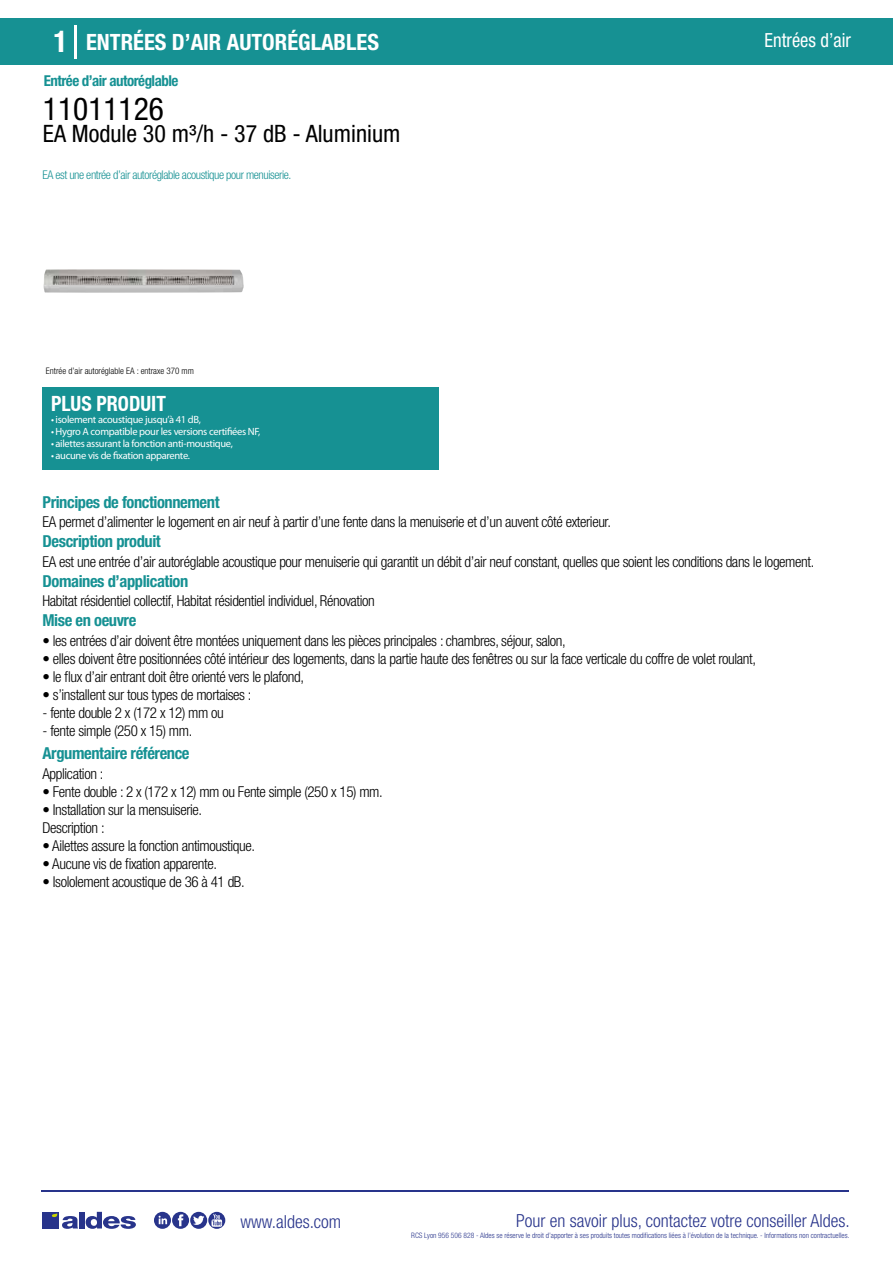
<style>
.page{position:relative;width:893px;height:1263px;background:#fff}
.page>*{position:absolute;margin:0;border:0;box-sizing:border-box;transform-origin:0 0}
.t1{font:condensed 31.5px "Helvetica Neue LT Std";color:#000}
.t2{font:condensed 24px "Helvetica Neue LT Std";color:#000}
.t3{font:700 condensed 22.5px "Helvetica Neue LT Std";color:#fff}
.t4{font:700 condensed 21px "Helvetica Neue";color:#fff;scale:.95 1}
.t5{font:condensed 19.5px "Helvetica Neue LT Std";color:#fff;scale:.95 1}
.t6{font:300 condensed 18px "Helvetica Neue";color:#28348b}
.t7{font:700 condensed 16.5px "Helvetica Neue LT Std";letter-spacing:-.025em;color:#169193}
.t8{font:300 condensed 15px/18px "Helvetica Neue LT Std";letter-spacing:-.025em;color:#000}
.t9{font:700 condensed 15px "Helvetica Neue LT Std";letter-spacing:-.035em;color:#169193}
.t10{font:300 condensed 12px "Helvetica Neue LT Std";letter-spacing:-.035em;color:#169193}
.t11{font:10.5px "Myriad Pro";letter-spacing:-.03em;color:#fff}
.t12{font:300 condensed 9px "Helvetica Neue";color:#000}
.t13{font:300 condensed 7.5px "Helvetica Neue";color:#28348b}
.s1{font-size:30px}
</style>
<div class="page">
<div style="left:0;top:18px;width:893px;height:46px;background:#169193"></div>
<div style="left:43px;top:387px;width:396px;height:83px;background:#169193"></div>
<hr style="left:74px;top:25px;width:2px;height:33px;background:#fff">
<hr style="left:41px;top:1190px;width:808px;height:1px;background:#28348b">
<svg style="left:154px;top:1212px;width:71px;height:17px"></svg>
<div style="left:42px;top:1212px;width:17px;height:16px;background:#28348b"></div>
<div style="left:79px;top:1212px;width:5px;height:16px;background:#28348b"></div>
<svg style="left:86px;top:1212px;width:50px;height:17px"></svg>
<svg style="left:52px;top:1213px;width:26px;height:16px"></svg>
<h3 class="t3" style="left:54px;top:28px;width:327px"><span class="s1">1</span> ENTRÉES D’AIR AUTORÉGLABLES</h3>
<h3 class="t5" style="left:765px;top:29px;width:92px">Entrées d’air</h3>
<p class="t9" style="left:44px;top:71px;width:136px">Entrée d’air autoréglable</p>
<h1 class="t1" style="left:43px;top:91px;width:122px">11011126</h1>
<h2 class="t2" style="left:43px;top:120px;width:359px">EA Module 30 m³/h - 37 dB - Aluminium</h2>
<p class="t10" style="left:43px;top:167px;width:250px">EA est une entrée d’air autoréglable acoustique pour menuiserie.</p>
<p class="t12" style="left:46px;top:365px;width:149px">Entrée d’air autoréglable EA : entraxe 370 mm</p>
<h3 class="t4" style="left:51px;top:391px;width:122px">PLUS PRODUIT</h3>
<p class="t11" style="left:51px;top:413px;width:151px">• isolement acoustique jusqu’à 41 dB,</p>
<p class="t11" style="left:51px;top:425px;width:211px">• Hygro A compatible pour les versions certifiées NF,</p>
<p class="t11" style="left:51px;top:437px;width:183px">• ailettes assurant la fonction anti-moustique,</p>
<p class="t11" style="left:51px;top:449px;width:141px">• aucune vis de fixation apparente.</p>
<p class="t7" style="left:43px;top:492px;width:179px">Principes de fonctionnement</p>
<p class="t7" style="left:43px;top:531px;width:120px">Description produit</p>
<p class="t7" style="left:43px;top:571px;width:147px">Domaines d’application</p>
<p class="t7" style="left:43px;top:610px;width:95px">Mise en oeuvre</p>
<p class="t8" style="left:43px;top:513px;width:570px">EA permet d’alimenter le logement en air neuf à partir d’une fente dans la menuiserie et d’un auvent côté exterieur.</p>
<p class="t8" style="left:43px;top:552px;width:773px">EA est une entrée d’air autoréglable acoustique pour menuiserie qui garantit un débit d’air neuf constant, quelles que soient les conditions dans le logement.</p>
<p class="t8" style="left:43px;top:592px;width:334px">Habitat résidentiel collectif, Habitat résidentiel individuel, Rénovation</p>
<p class="t8" style="left:43px;top:631px;width:525px">• les entrées d’air doivent être montées uniquement dans les pièces principales : chambres, séjour, salon,</p>
<p class="t8" style="left:43px;top:649px;width:715px">• elles doivent être positionnées côté intérieur des logements, dans la partie haute des fenêtres ou sur la face verticale du coffre de volet roulant,</p>
<p class="t8" style="left:43px;top:667px;width:263px">• le flux d’air entrant doit être orienté vers le plafond,</p>
<p class="t8" style="left:43px;top:685px;width:210px">• s’installent sur tous types de mortaises :</p>
<p class="t8" style="left:43px;top:703px;width:183px">- fente double 2 x (172 x 12) mm ou</p>
<p class="t8" style="left:43px;top:721px;width:151px">- fente simple (250 x 15) mm.</p>
<p class="t7" style="left:43px;top:743px;width:149px">Argumentaire référence</p>
<p class="t8" style="left:43px;top:764px;width:62px">Application :</p>
<p class="t8" style="left:43px;top:782px;width:342px">• Fente double : 2 x (172 x 12) mm ou Fente simple (250 x 15) mm.</p>
<p class="t8" style="left:43px;top:800px;width:161px">• Installation sur la mensuiserie.<br>Description :</p>
<p class="t8" style="left:43px;top:836px;width:214px">• Ailettes assure la fonction antimoustique.</p>
<p class="t8" style="left:43px;top:854px;width:176px">• Aucune vis de fixation apparente.</p>
<p class="t8" style="left:43px;top:872px;width:204px">• Isololement acoustique de 36 à 41 dB.</p>
<p class="t6" style="left:240px;top:1211px;width:102px">www.aldes.com</p>
<p class="t6" style="left:516px;top:1211px;width:335px">Pour en savoir plus, contactez votre conseiller Aldes.</p>
<p class="t13" style="left:411px;top:1230px;width:440px">RCS Lyon 956 506 828 - Aldes se réserve le droit d’apporter à ses produits toutes modifications liées à l’évolution de la technique. - Informations non contractuelles.</p>
</div>
